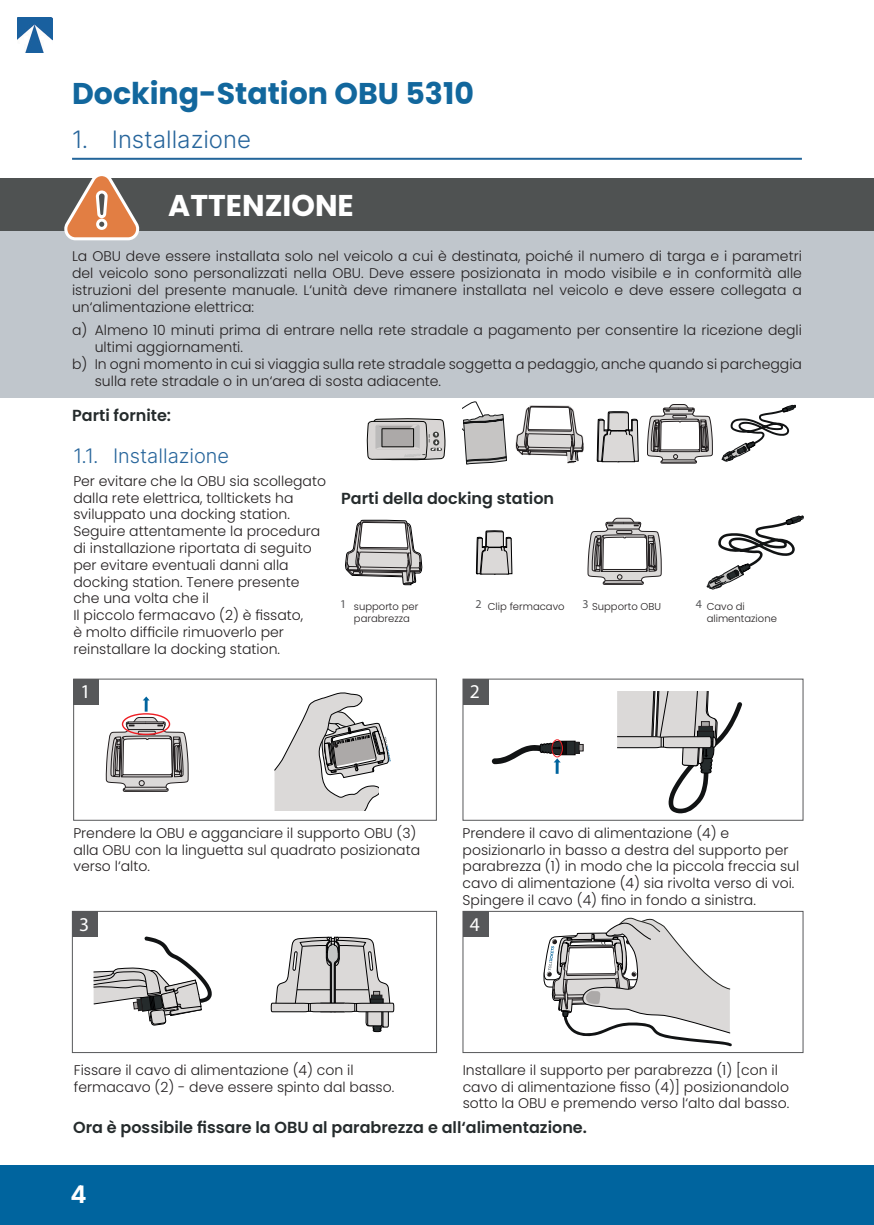
<style>
.page{position:relative;width:874px;height:1225px;background:#fff}
.page>*{position:absolute;margin:0;border:0;box-sizing:border-box;transform-origin:0 0}
.t1{font:700 30px "Poppins";color:#12679d}
.t2{font:700 30px "Poppins";color:#fff}
.t3{font:300 24px "Inter";color:#27659b}
.t4{font:700 24px "Inter";color:#fff}
.t5{font:300 20px "Inter";color:#27659b}
.t6{font:19.6px "Myriad Pro";color:#fff}
.t7{font:600 16px "Poppins";color:#252b2c}
.t8{font:300 14px/16.8px "Poppins";color:#231f20}
.t9{font:12px "Myriad Pro";color:#57585a}
.t10{font:300 10px/12px "Poppins";color:#231f20}
</style>
<div class="page">
<div style="left:0;top:1165px;width:873px;height:60px;background:#00649e"></div>
<hr style="left:873px;top:1165px;width:1px;height:60px;background:#00649e">
<img style="left:17px;top:17px;width:35px;height:35px">
<div style="left:0;top:179px;width:873px;height:218px;background:#c0c6cc"></div>
<hr style="left:72px;top:158px;width:729px;height:2px;background:#23659a">
<div style="left:0;top:179px;width:873px;height:52px;background:#4f5252"></div>
<svg style="left:61px;top:176px;width:81px;height:65px"></svg>
<svg style="left:515px;top:405px;width:69px;height:58px"></svg>
<svg style="left:647px;top:404px;width:65px;height:60px"></svg>
<svg style="left:721px;top:405px;width:74px;height:56px"></svg>
<svg style="left:596px;top:411px;width:42px;height:51px;background:#b7b5b5"></svg>
<svg style="left:367px;top:418px;width:78px;height:43px;background:#b1afae"></svg>
<svg style="left:462px;top:401px;width:44px;height:63px"></svg>
<svg style="left:345px;top:520px;width:77px;height:65px"></svg>
<svg style="left:587px;top:518px;width:74px;height:66px"></svg>
<svg style="left:706px;top:516px;width:97px;height:73px"></svg>
<svg style="left:476px;top:530px;width:36px;height:44px;background:#b1b0af"></svg>
<div style="left:74px;top:679px;width:25px;height:25px;background:#57585a"></div>
<svg style="left:106px;top:717px;width:82px;height:74px"></svg>
<svg style="left:143px;top:696px;width:6px;height:15px"></svg>
<div style="left:122px;top:713px;width:48px;height:22px;border:1px solid #ee1d23;border-radius:50%"></div>
<svg style="left:274px;top:692px;width:116px;height:119px"></svg>
<div style="left:462px;top:679px;width:26px;height:25px;background:#57585a"></div>
<svg style="left:491px;top:741px;width:92px;height:33px"></svg>
<div style="left:551px;top:739px;width:11px;height:18px;border:1px solid #ee1d23;border-radius:50%"></div>
<svg style="left:617px;top:691px;width:125px;height:123px"></svg>
<div style="left:72px;top:911px;width:364px;height:141px;border:1px solid #57585a"></div>
<div style="left:72px;top:911px;width:26px;height:25px;background:#57585a"></div>
<svg style="left:93px;top:936px;width:119px;height:89px"></svg>
<svg style="left:271px;top:937px;width:123px;height:117px"></svg>
<div style="left:462px;top:911px;width:340px;height:141px;border:1px solid #57585a"></div>
<div style="left:462px;top:911px;width:26px;height:25px;background:#57585a"></div>
<svg style="left:543px;top:918px;width:188px;height:128px"></svg>
<h1 class="t1" style="left:72px;top:76px;width:403px">Docking-Station OBU 5310</h1>
<h2 class="t3" style="left:72px;top:122px;width:180px">1. Installazione</h2>
<h1 class="t2" style="left:168px;top:188px;width:187px">ATTENZIONE</h1>
<p class="t8" style="left:72px;top:248px;width:731px;text-align:justify">La OBU deve essere installata solo nel veicolo a cui è destinata, poiché il numero di targa e i parametri del veicolo sono personalizzati nella OBU. Deve essere posizionata in modo visibile e in conformità alle istruzioni del presente manuale. L‘unità deve rimanere installata nel veicolo e deve essere collegata a un‘alimentazione elettrica:</p>
<p class="t8" style="left:72px;top:322px;width:731px">a) Almeno 10 minuti prima di entrare nella rete stradale a pagamento per consentire la ricezione degli</p>
<p class="t8" style="left:95px;top:339px;width:150px">ultimi aggiornamenti.</p>
<p class="t8" style="left:72px;top:356px;width:731px">b) In ogni momento in cui si viaggia sulla rete stradale soggetta a pedaggio, anche quando si parcheggia</p>
<p class="t8" style="left:95px;top:372px;width:347px">sulla rete stradale o in un‘area di sosta adiacente.</p>
<p class="t7" style="left:72px;top:406px;width:101px">Parti fornite:</p>
<h3 class="t5" style="left:73px;top:441px;width:157px">1.1. Installazione</h3>
<p class="t8" style="left:73px;top:472px;width:254px">Per evitare che la OBU sia scollegato dalla rete elettrica, tolltickets ha sviluppato una docking station.<br>Seguire attentamente la procedura di installazione riportata di seguito per evitare eventuali danni alla docking station. Tenere presente che una volta che il<br>Il piccolo fermacavo (2) è fissato,<br>è molto difficile rimuoverlo per reinstallare la docking station.</p>
<p class="t7" style="left:341px;top:489px;width:214px">Parti della docking station</p>
<p class="t9" style="left:340px;top:597px;width:8px">1</p>
<p class="t9" style="left:475px;top:597px;width:8px">2</p>
<p class="t9" style="left:582px;top:597px;width:8px">3</p>
<p class="t9" style="left:695px;top:597px;width:8px">4</p>
<p class="t10" style="left:354px;top:600px;width:66px">supporto per parabrezza</p>
<p class="t10" style="left:487px;top:600px;width:78px">Clip fermacavo</p>
<p class="t10" style="left:592px;top:600px;width:70px">Supporto OBU</p>
<p class="t10" style="left:706px;top:600px;width:72px">Cavo di alimentazione</p>
<h3 class="t6" style="left:80px;top:679px;width:12px">1</h3>
<h3 class="t6" style="left:469px;top:679px;width:12px">2</h3>
<p class="t8" style="left:73px;top:824px;width:348px">Prendere la OBU e agganciare il supporto OBU (3) alla OBU con la linguetta sul quadrato posizionata verso l‘alto.</p>
<p class="t8" style="left:462px;top:824px;width:338px">Prendere il cavo di alimentazione (4) e posizionarlo in basso a destra del supporto per parabrezza (1) in modo che la piccola freccia sul cavo di alimentazione (4) sia rivolta verso di voi.<br>Spingere il cavo (4) fino in fondo a sinistra.</p>
<h3 class="t6" style="left:79px;top:912px;width:12px">3</h3>
<h3 class="t6" style="left:469px;top:912px;width:12px">4</h3>
<p class="t8" style="left:74px;top:1061px;width:322px">Fissare il cavo di alimentazione (4) con il fermacavo (2) - deve essere spinto dal basso.</p>
<p class="t8" style="left:462px;top:1061px;width:328px">Installare il supporto per parabrezza (1) [con il cavo di alimentazione fisso (4)] posizionandolo sotto la OBU e premendo verso l‘alto dal basso.</p>
<p class="t7" style="left:73px;top:1118px;width:515px">Ora è possibile fissare la OBU al parabrezza e all‘alimentazione.</p>
<h2 class="t4" style="left:70px;top:1176px;width:18px">4</h2>
</div>
